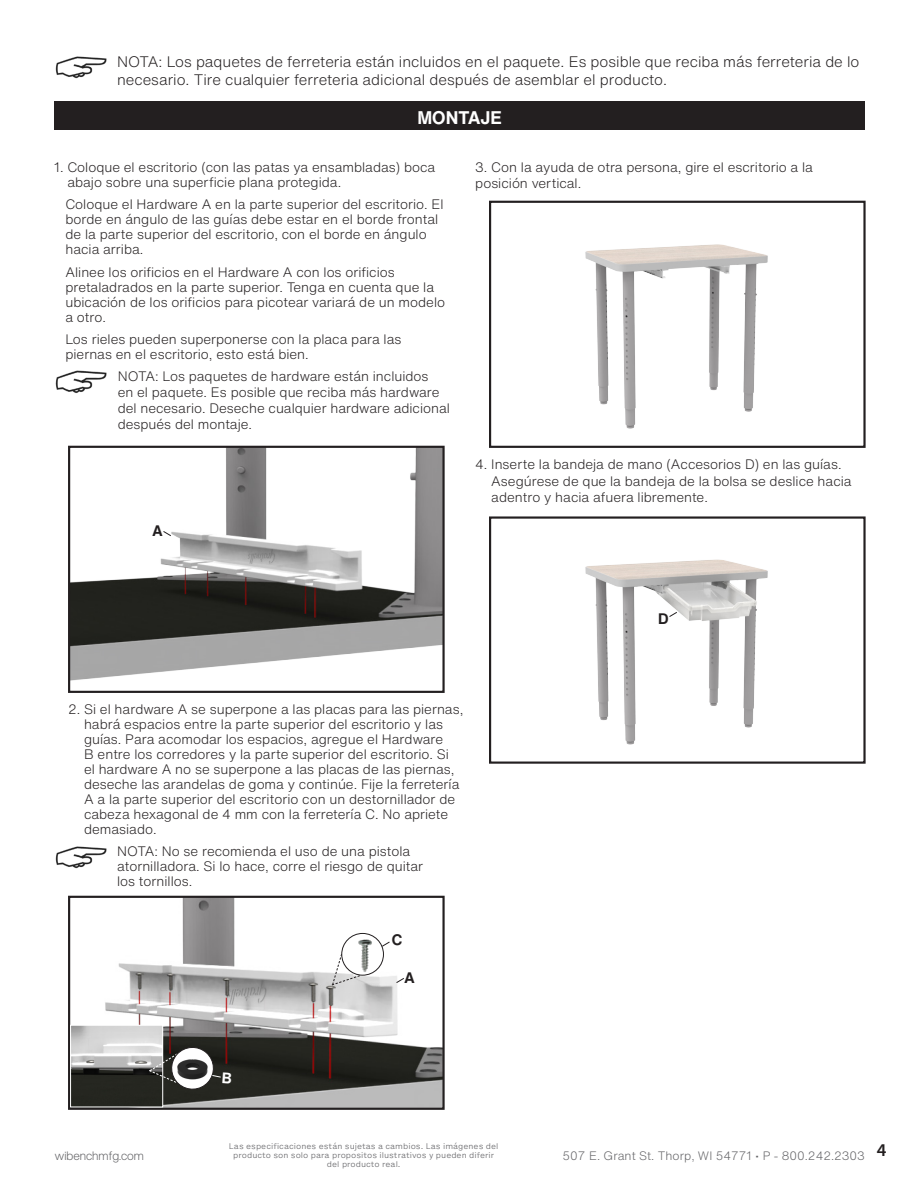
<style>
.page{position:relative;width:918px;height:1188px;background:#fff}
.page>*{position:absolute;margin:0;border:0;box-sizing:border-box;transform-origin:0 0}
.t1{font:700 18px "Helvetica Now Text";color:#fff}
.t2{font:600 18px "Myriad Pro";color:#231f20}
.t3{font:300 15px/18px "Helvetica Now Text";color:#231f20}
.Assembly_Instruction{font:700 15px "Helvetica Now Text";color:#231f20}
.Assembly_Instruction-2{font:300 13.5px/15px "Helvetica Now Text";color:#231f20}
.t4{font:300 12px "Helvetica Now Text";color:#636366}
.t5{font:300 12px "Helvetica Now Display";color:#636366}
.t6{font:300 7.5px/9px "Helvetica Now Micro";color:#636366;text-align:center}
</style>
<div class="page">
<div style="left:54px;top:102px;width:811px;height:28px;background:#231f20"></div>
<img style="left:55px;top:56px;width:52px;height:23px">
<img style="left:55px;top:846px;width:52px;height:23px">
<img style="left:55px;top:370px;width:52px;height:23px">
<img style="left:71px;top:449px;width:371px;height:232px">
<div style="left:68px;top:446px;width:377px;height:247px;border:2px solid #231f20"></div>
<svg style="left:162px;top:530px;width:10px;height:7px"></svg>
<img style="left:585px;top:244px;width:183px;height:185px">
<div style="left:489px;top:201px;width:377px;height:247px;border:2px solid #231f20"></div>
<img style="left:585px;top:559px;width:183px;height:186px">
<div style="left:489px;top:516px;width:377px;height:248px;border:2px solid #231f20"></div>
<svg style="left:668px;top:611px;width:10px;height:7px"></svg>
<img style="left:105px;top:899px;width:337px;height:208px">
<div style="left:68px;top:896px;width:377px;height:214px;border:2px solid #231f20"></div>
<svg style="left:331px;top:953px;width:30px;height:33px"></svg>
<svg style="left:342px;top:933px;width:41px;height:42px"></svg>
<img style="left:348px;top:933px;width:31px;height:42px">
<div style="left:341px;top:933px;width:43px;height:43px;border:1px solid #231f20;border-radius:50%"></div>
<svg style="left:381px;top:941px;width:10px;height:6px"></svg>
<svg style="left:396px;top:977px;width:9px;height:7px"></svg>
<img style="left:72px;top:1027px;width:89px;height:78px">
<div style="left:70px;top:1025px;width:93px;height:82px;border:1px solid #fff"></div>
<svg style="left:148px;top:1044px;width:84px;height:49px"></svg>
<p class="t3" style="left:117px;top:52px;width:744px">NOTA: Los paquetes de ferreteria están incluidos en el paquete. Es posible que reciba más ferreteria de lo necesario. Tire cualquier ferreteria adicional después de asemblar el producto.</p>
<p class="t1" style="left:417px;top:104px;width:86px">MONTAJE</p>
<p class="Assembly_Instruction-2" style="left:67px;top:159px;width:369px;text-indent:-13px">1. Coloque el escritorio (con las patas ya ensambladas) boca abajo sobre una superficie plana protegida.</p>
<p class="Assembly_Instruction-2" style="left:65px;top:196px;width:380px">Coloque el Hardware A en la parte superior del escritorio. El borde en ángulo de las guías debe estar en el borde frontal de la parte superior del escritorio, con el borde en ángulo hacia arriba.</p>
<p class="Assembly_Instruction-2" style="left:65px;top:264px;width:381px">Alinee los orificios en el Hardware A con los orificios pretaladrados en la parte superior. Tenga en cuenta que la ubicación de los orificios para picotear variará de un modelo a otro.</p>
<p class="Assembly_Instruction-2" style="left:65px;top:331px;width:338px">Los rieles pueden superponerse con la placa para las piernas en el escritorio, esto está bien.</p>
<p class="Assembly_Instruction-2" style="left:475px;top:158px;width:339px;line-height:16.2px">3. Con la ayuda de otra persona, gire el escritorio a la posición vertical.</p>
<p class="Assembly_Instruction-2" style="left:118px;top:367px;width:334px;line-height:16.2px">NOTA: Los paquetes de hardware están incluidos<br>en el paquete. Es posible que reciba más hardware del necesario. Deseche cualquier hardware adicional después del montaje.</p>
<p class="Assembly_Instruction" style="left:152px;top:519px;width:12px">A</p>
<p class="Assembly_Instruction-2" style="left:491px;top:456px;width:362px;line-height:16.2px;text-indent:-16px">4. Inserte la bandeja de mano (Accesorios D) en las guías.<br>Asegúrese de que la bandeja de la bolsa se deslice hacia adentro y hacia afuera libremente.</p>
<p class="Assembly_Instruction" style="left:658px;top:608px;width:12px">D</p>
<p class="Assembly_Instruction-2" style="left:84px;top:702px;width:381px;text-indent:-16px">2. Si el hardware A se superpone a las placas para las piernas, habrá espacios entre la parte superior del escritorio y las guías. Para acomodar los espacios, agregue el Hardware<br>B entre los corredores y la parte superior del escritorio. Si<br>el hardware A no se superpone a las placas de las piernas, deseche las arandelas de goma y continúe. Fije la ferretería A a la parte superior del escritorio con un destornillador de cabeza hexagonal de 4 mm con la ferretería C. No apriete demasiado.</p>
<p class="Assembly_Instruction-2" style="left:117px;top:843px;width:308px">NOTA: No se recomienda el uso de una pistola atornilladora. Si lo hace, corre el riesgo de quitar los tornillos.</p>
<p class="Assembly_Instruction" style="left:392px;top:929px;width:12px">C</p>
<p class="Assembly_Instruction" style="left:404px;top:966px;width:12px">A</p>
<p class="t6" style="left:229px;top:1141px;width:271px">Las especificaciones están sujetas a cambios. Las imágenes del producto son solo para propositos ilustrativos y pueden diferir del producto real.</p>
<p class="t5" style="left:55px;top:1148px;width:91px">wibenchmfg.com</p>
<p class="t4" style="left:563px;top:1147px;width:304px">507 E. Grant St. Thorp, WI 54771 • P - 800.242.2303</p>
<p class="t2" style="left:877px;top:1139px;width:11px">4</p>
</div>
